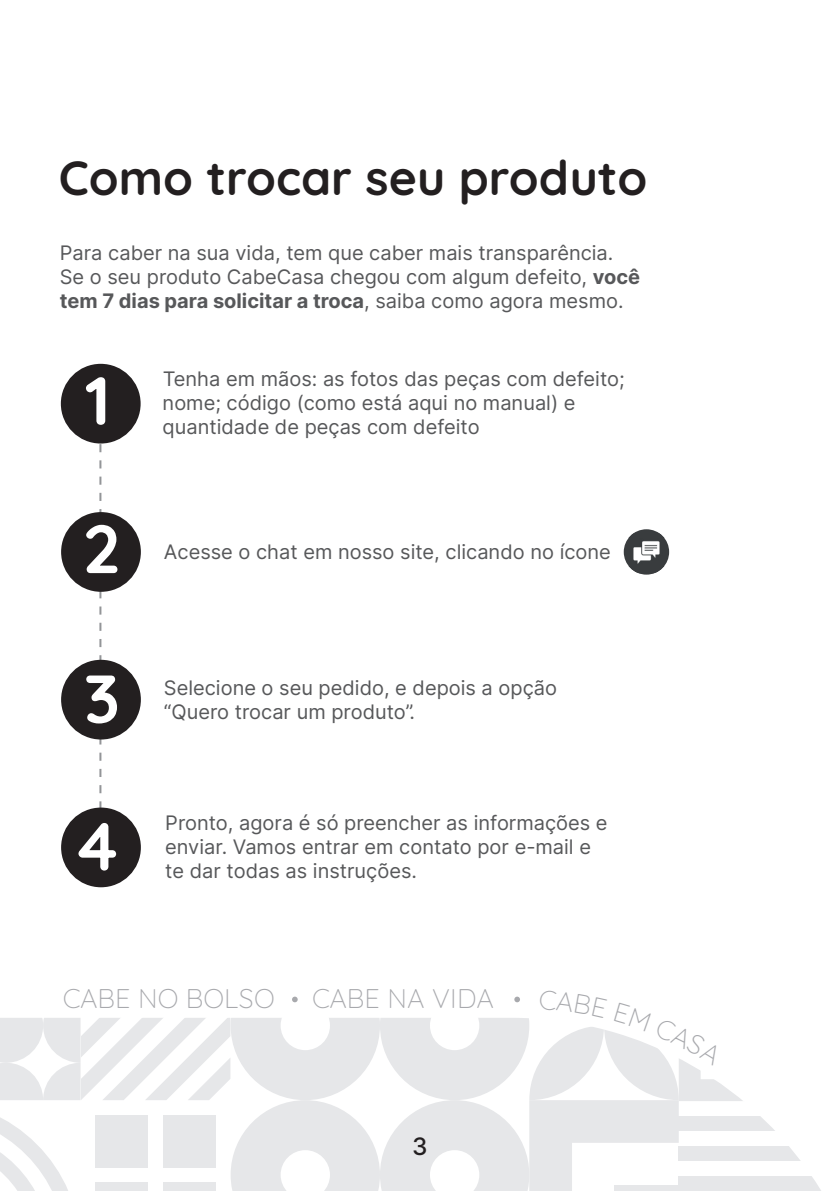
<style>
.page{position:relative;width:840px;height:1191px;background:#fff}
.page>*{position:absolute;margin:0;border:0;box-sizing:border-box;transform-origin:0 0}
.t1{font:700 68px "Quicksand";color:#fff}
.t2{font:700 48px "Quicksand";color:#231f20}
.t3{font:300 27px "Quicksand";letter-spacing:.005em;color:#a8a9ad}
.t4{font:500 24px "Inter";color:#231f20}
.t5{font:20px/24px "Inter";color:#57585a}
.s1{font-weight:700}
</style>
<div class="page">
<svg style="left:99px;top:443px;width:2px;height:364px"></svg>
<div style="left:61px;top:807px;width:80px;height:80px;background:#231f20;border-radius:50%"></div>
<div style="left:61px;top:660px;width:80px;height:79px;background:#231f20;border-radius:50%"></div>
<div style="left:61px;top:512px;width:80px;height:80px;background:#231f20;border-radius:50%"></div>
<img style="left:623px;top:529px;width:45px;height:45px;border-radius:23px">
<svg style="left:629px;top:529px;width:35px;height:8px"></svg>
<svg style="left:629px;top:567px;width:35px;height:7px"></svg>
<div style="left:61px;top:364px;width:79px;height:79px;background:#231f20;border-radius:50%"></div>
<svg style="left:0;top:996px;width:820px;height:195px"></svg>
<h2 class="t2" style="left:59px;top:141px;width:589px">Como trocar seu produto</h2>
<p class="t5" style="left:60px;top:240px;width:581px">Para caber na sua vida, tem que caber mais transparência.<br>Se o seu produto CabeCasa chegou com algum defeito, <span class="s1">você tem 7 dias para solicitar a troca</span>, saiba como agora mesmo.</p>
<h1 class="t1" style="left:84px;top:348px;width:28px">1</h1>
<p class="t5" style="left:162px;top:366px;width:463px">Tenha em mãos: as fotos das peças com defeito; nome; código (como está aqui no manual) e quantidade de peças com defeito</p>
<h1 class="t1" style="left:82px;top:496px;width:40px">2</h1>
<p class="t5" style="left:164px;top:539px;width:448px">Acesse o chat em nosso site, clicando no ícone</p>
<h1 class="t1" style="left:83px;top:646px;width:38px">3</h1>
<p class="t5" style="left:164px;top:675px;width:394px">Selecione o seu pedido, e depois a opção “Quero trocar um produto”.</p>
<h1 class="t1" style="left:78px;top:793px;width:41px">4</h1>
<p class="t5" style="left:165px;top:810px;width:443px">Pronto, agora é só preencher as informações e enviar. Vamos entrar em contato por e-mail e te dar todas as instruções.</p>
<h3 class="t3" style="left:27px;top:977px;width:214px">CABE NO BOLSO</h3>
<h3 class="t3" style="left:63px;top:977px;width:396px">CABE NO BOLSOCABE NA VIDA</h3>
<h3 class="t3" style="left:312px;top:977px;width:183px">CABE NA VIDA</h3>
<p class="t4" style="left:412px;top:1128px;width:17px">3</p>
</div>
